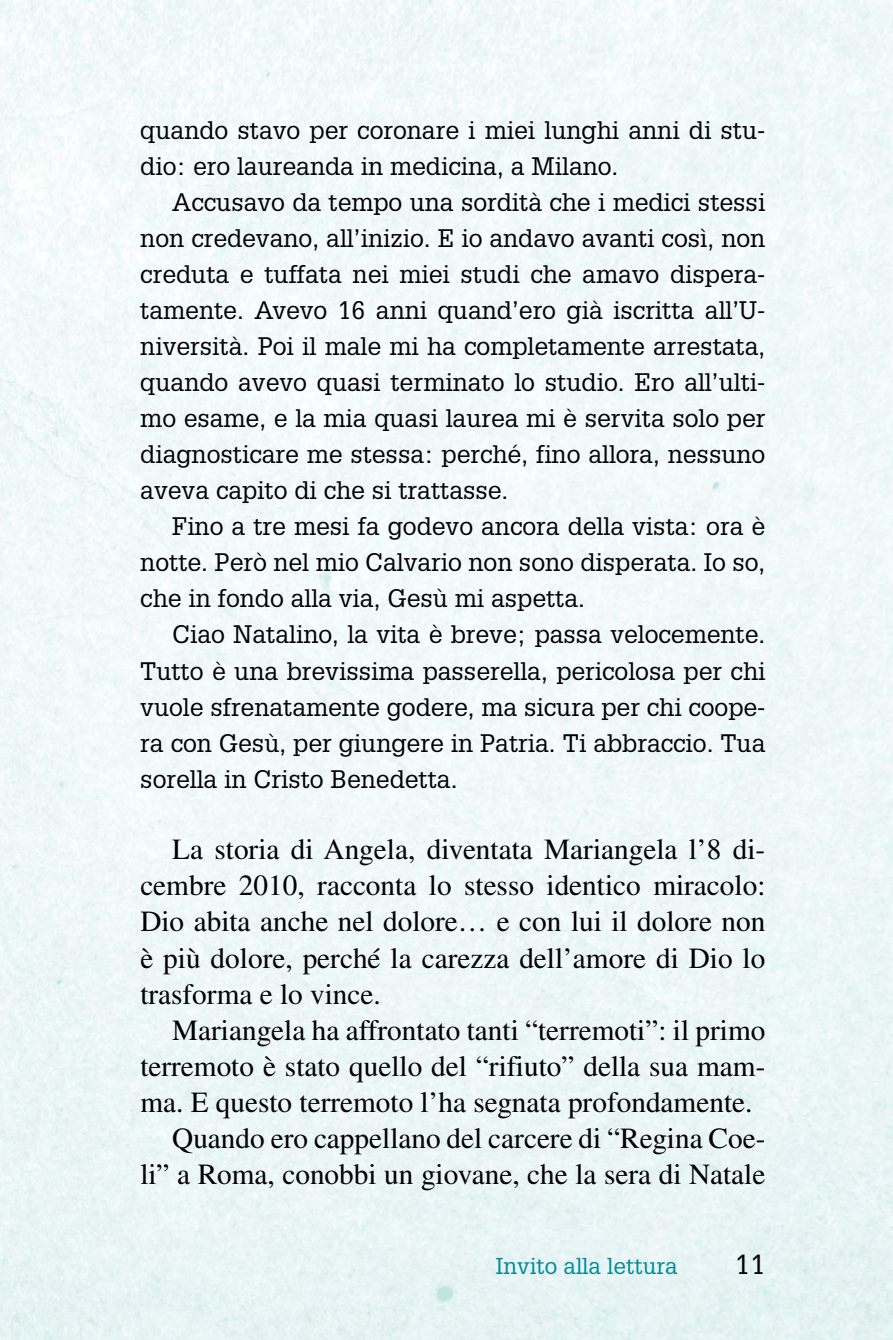
<style>
.page{position:relative;width:893px;height:1340px;background:#fff}
.page>*{position:absolute;margin:0;border:0;box-sizing:border-box;transform-origin:0 0}
.t1{font:29.25px/36px "Times LT Std";color:#000;text-align:justify}
.t2{font:27px "Glypha LT Std";color:#000}
.t3{font:24.75px/36px "Glypha LT Std";color:#000;text-align:justify}
.t4{font:22.5px "Glypha LT Std";color:#008a97}
</style>
<div class="page">
<p class="t3" style="left:140px;top:112px;width:627px">quando stavo per coronare i miei lunghi anni di stu&shy;dio: ero laureanda in medicina, a Milano.</p>
<p class="t3" style="left:140px;top:184px;width:627px;text-indent:32px">Accusavo da tempo una sordità che i medici stessi non credevano, all’inizio. E io andavo avanti così, non creduta e tuffata nei miei studi che amavo dispera&shy;tamente. Avevo 16 anni quand’ero già iscritta all’U&shy;niversità. Poi il male mi ha completamente arrestata, quando avevo quasi terminato lo studio. Ero all’ulti&shy;mo esame, e la mia quasi laurea mi è servita solo per diagnosticare me stessa: perché, fino allora, nessuno aveva capito di che si trattasse.</p>
<p class="t3" style="left:140px;top:508px;width:627px;text-indent:32px">Fino a tre mesi fa godevo ancora della vista: ora è notte. Però nel mio Calvario non sono disperata. Io so, che in fondo alla via, Gesù mi aspetta.</p>
<p class="t3" style="left:140px;top:616px;width:627px;text-indent:32px">Ciao Natalino, la vita è breve; passa velocemente.<br>Tutto è una brevissima passerella, pericolosa per chi vuole sfrenatamente godere, ma sicura per chi coope&shy;ra con Gesù, per giungere in Patria. Ti abbraccio. Tua sorella in Cristo Benedetta.</p>
<p class="t1" style="left:140px;top:831px;width:627px;text-indent:32px">La storia di Angela, diventata Mariangela l’8 di&shy;cembre 2010, racconta lo stesso identico miracolo:<br>Dio abita anche nel dolore… e con lui il dolore non è più dolore, perché la carezza dell’amore di Dio lo trasforma e lo vince.</p>
<p class="t1" style="left:172px;top:1011px;width:595px">Mariangela ha affrontato tanti “terremoti”: il primo</p>
<p class="t1" style="left:140px;top:1047px;width:627px">terremoto è stato quello del “rifiuto” della sua mam-</p>
<p class="t1" style="left:140px;top:1083px;width:614px">ma. E questo terremoto l’ha segnata profondamente.</p>
<p class="t1" style="left:172px;top:1119px;width:592px">Quando ero cappellano del carcere di “Regina Coe-</p>
<p class="t1" style="left:140px;top:1155px;width:627px">li” a Roma, conobbi un giovane, che la sera di Natale</p>
<p class="t4" style="left:496px;top:1251px;width:183px">Invito alla lettura</p>
<p class="t2" style="left:735px;top:1247px;width:32px">11</p>
</div>
